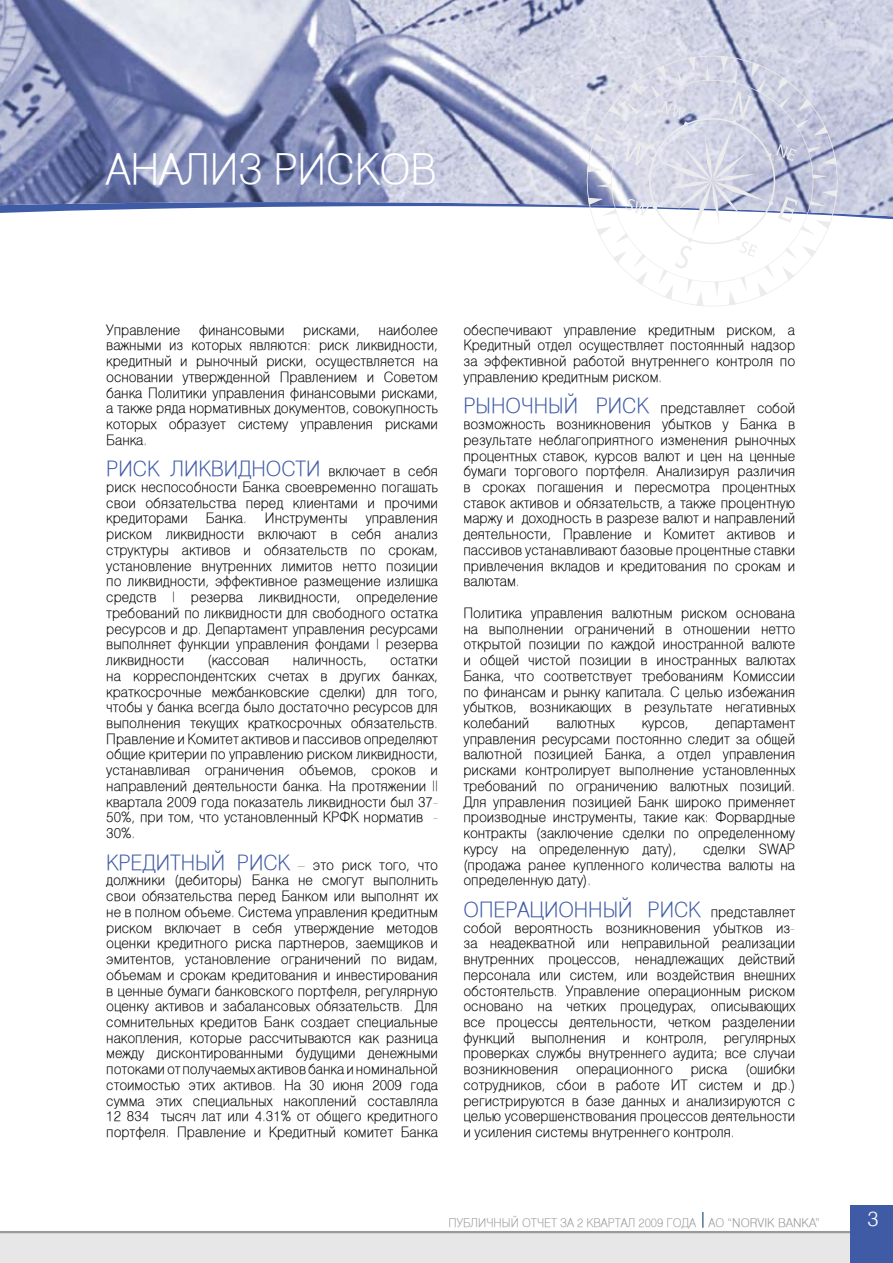
<style>
.page{position:relative;width:893px;height:1263px;background:#fff}
.page>*{position:absolute;margin:0;border:0;box-sizing:border-box;transform-origin:0 0}
.t1{font:42px "Swiss 721 cyril TL Light";color:#fff}
.t2{font:21px "Swiss 721 cyril TL Light";color:#3f5ba6}
.t3{font:300 21px "Swiss 721 TL";color:#fff}
.t4{font:14.25px/15.8px "Swiss 721 cyril TL Light";color:#000;text-align:justify}
.t5{font:12px "Swiss 721 cyril TL Light";color:#999}
.s1{font-size:21px;color:#3f5ba6}
.s2{font-family:"Swiss 721 TL";font-weight:300}
</style>
<div class="page">
<div style="left:850px;top:1205px;width:43px;height:58px;background:#3f5ba6"></div>
<svg style="left:0;top:1212px;width:850px;height:51px"></svg>
<img style="left:0;top:0;width:893px;height:216px">
<svg style="left:587px;top:56px;width:250px;height:250px"></svg>
<h1 class="t1" style="left:106px;top:143px;width:51px">Анализ</h1>
<h1 class="t1" style="left:273px;top:143px;width:108px">рисков</h1>
<p class="t4" style="left:106px;top:322px;width:333px;text-indent:272px">наиболее важными из которых являются: риск ликвидности, кредитный и рыночный риски, осуществляется на основании утвержденной Правлением и Советом банка Политики управления финансовыми рисками, а также ряда нормативных документов, совокупность которых образует систему управления рисками Банка.</p>
<h2 class="t2" style="left:106px;top:456px;width:80px">Риск ликвидно</h2>
<h2 class="t2" style="left:281px;top:456px;width:27px">сти</h2>
<p class="t4" style="left:106px;top:322px;width:76px">Управление</p>
<p class="t4" style="left:199px;top:322px;width:87px">финансовыми</p>
<p class="t4" style="left:303px;top:322px;width:58px">рисками,</p>
<p class="t4" style="left:106px;top:463px;width:333px;text-indent:222px">включает в себя риск неспособности Банка своевременно погашать свои обязательства перед клиентами и прочими кредиторами</p>
<p class="t4" style="left:206px;top:510px;width:42px">Банка.</p>
<p class="t4" style="left:265px;top:510px;width:84px">Инструменты</p>
<p class="t4" style="left:106px;top:510px;width:333px;text-indent:259px">управления риском ликвидности включают в себя анализ структуры активов и обязательств по срокам, установление внутренних лимитов нетто позиции по ликвидности, эффективное размещение излишка средств I резерва ликвидности, определение требований по ликвидности для свободного остатка ресурсов и др. Департамент управления ресурсами выполняет функции управления фондами I резерва ликвидности</p>
<p class="t4" style="left:208px;top:652px;width:63px">(кассовая</p>
<p class="t4" style="left:293px;top:652px;width:76px">наличность,</p>
<p class="t4" style="left:106px;top:652px;width:333px;text-indent:284px">остатки на корреспондентских счетах в других банках, краткосрочные межбанковские сделки) для того, чтобы у банка всегда было достаточно ресурсов для выполнения текущих краткосрочных обязательств.<br>Правление и Комитет активов и пассивов определяют общие критерии по управлению риском ликвидности, устанавливая ограничения объемов, сроков и направлений деятельности банка. На протяжении II квартала 2009 года показатель ликвидности был 37- 50%, при том, что установленный КРФК норматив - 30%.</p>
<h2 class="t2" style="left:106px;top:849px;width:27px">Кредитный</h2>
<p class="t4" style="left:106px;top:857px;width:333px;text-indent:131px"><span class="s1">ри ск</span> – это риск того, что должники (дебиторы) Банка не смогут выполнить свои обязательства перед Банком или выполнят их не в полном объеме. Система управления кредитным риском включает в себя утверждение методов оценки кредитного риска партнеров, заемщиков и эмитентов, установление ограничений по видам, объемам и срокам кредитования и инвестирования в ценные бумаги банковского портфеля, регулярную оценку активов и забалансовых обязательств. Для сомнительных кредитов Банк создает специальные накопления, которые рассчитываются как разница между дисконтированными будущими денежными потоками от получаемых активов банка и номинальной стоимостью этих активов. На 30 июня 2009 года сумма этих специальных накоплений составляла 12 834 тысяч лат или 4.31% от общего кредитного портфеля. Правление и Кредитный комитет Банка</p>
<p class="t4" style="left:463px;top:322px;width:333px">обеспечивают управление кредитным риском, а Кредитный отдел осуществляет постоянный надзор за эффективной работой внутреннего контроля по управлению кредитным риском.</p>
<h2 class="t2" style="left:463px;top:393px;width:28px">Рыночный</h2>
<p class="t4" style="left:463px;top:400px;width:333px;text-indent:132px"><span class="s1">ри ск</span> представляет собой возможность возникновения убытков у Банка в результате неблагоприятного изменения рыночных процентных ставок, курсов валют и цен на ценные бумаги торгового портфеля. Анализируя различия в сроках погашения и пересмотра процентных ставок активов и обязательств, а также процентную маржу и доходность в разрезе валют и направлений деятельности, Правление и Комитет активов и пассивов устанавливают базовые процентные ставки привлечения вкладов и кредитования по срокам и валютам.</p>
<p class="t4" style="left:463px;top:605px;width:333px">Политика управления валютным риском основана на выполнении ограничений в отношении нетто открытой позиции по каждой иностранной валюте и общей чистой позиции в иностранных валютах Банка, что соответствует требованиям Комиссии по финансам и рынку капитала. С целью избежания убытков, возникающих в результате негативных колебаний</p>
<p class="t4" style="left:463px;top:715px;width:333px;text-indent:252px">департамент управления ресурсами постоянно следит за общей валютной позицией Банка, а отдел управления рисками контролирует выполнение установленных требований по ограничению валютных позиций.<br>Для управления позицией Банк широко применяет производные инструменты, такие как: Форвардные контракты (заключение сделки по определенному курсу на определенную дату),</p>
<p class="t4" style="left:556px;top:715px;width:60px">валютных</p>
<p class="t4" style="left:642px;top:715px;width:48px">курсов,</p>
<p class="t4" style="left:463px;top:841px;width:333px;text-indent:239px">сделки SWAP (продажа ранее купленного количества валюты на определенную дату).</p>
<h2 class="t2" style="left:463px;top:897px;width:29px">Опера</h2>
<h2 class="t2" style="left:529px;top:897px;width:30px">ционный</h2>
<p class="t4" style="left:463px;top:904px;width:333px;text-indent:184px"><span class="s1">ри ск</span> представляет собой вероятность возникновения убытков из&shy;за неадекватной или неправильной реализации внутренних процессов, ненадлежащих действий персонала или систем, или воздействия внешних обстоятельств. Управление операционным риском основано на четких процедурах, описывающих все процессы деятельности, четком разделении функций выполнения и контроля, регулярных проверках службы внутреннего аудита; все случаи возникновения</p>
<p class="t4" style="left:463px;top:1061px;width:333px;text-indent:282px">(ошибки сотрудников, сбои в работе ИТ систем и др.) регистрируются в базе данных и анализируются с целью усовершенствования процессов деятельности и усиления системы внутреннего контроля.</p>
<p class="t4" style="left:576px;top:1061px;width:98px">операционного</p>
<p class="t4" style="left:691px;top:1061px;width:38px">риска</p>
<p class="t5" style="left:449px;top:1215px;width:373px">ПУБЛИЧНЫЙ ОТЧЕТ ЗА 2 КВАРТАЛ 2009 ГОДА ао <span class="s2">“NORVIK BANKA”</span></p>
<h2 class="t3" style="left:867px;top:1206px;width:13px">3</h2>
</div>
